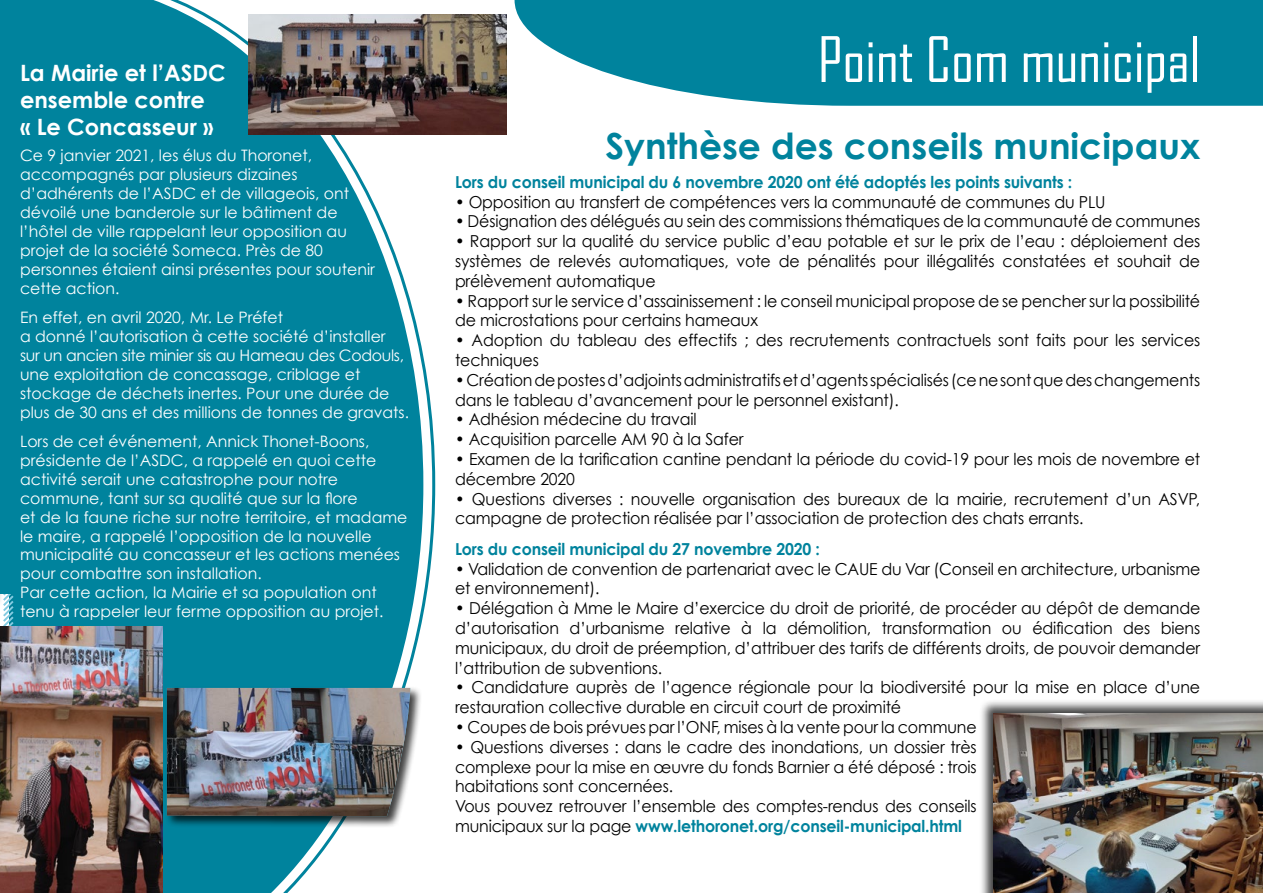
<style>
.page{position:relative;width:1263px;height:893px;background:#fff}
.page>*{position:absolute;margin:0;border:0;box-sizing:border-box;transform-origin:0 0}
.t1{font:60px "Agency FB";color:#fff}
.t2{font:700 36px "Century Gothic";color:#00839d}
.t3{font:700 22.5px/27px "Century Gothic";color:#fff}
.t4{font:16.5px/19.8px "Century Gothic";letter-spacing:-.01em;color:#000;scale:.96 1}
.t5{font:700 16.5px "Century Gothic";letter-spacing:-.01em;color:#00839d;scale:.96 1}
.t6{font:15.75px/18.9px "Century Gothic";color:#fff}
.s1{font-weight:700;color:#00839d}
</style>
<div class="page">
<svg style="left:514px;top:0;width:749px;height:106px;background:#198fa6"></svg>
<svg style="left:16px;top:0;width:407px;height:893px;background:#168da5"></svg>
<img style="left:249px;top:14px;width:257px;height:120px">
<div style="left:0;top:0;width:16px;height:627px;background:#00839d"></div>
<img style="left:0;top:474px;width:1px;height:133px">
<div style="left:979px;top:699px;width:284px;height:194px;background:#000;opacity:.75"></div>
<img style="left:994px;top:714px;width:269px;height:179px">
<div style="left:165px;top:686px;width:257px;height:142px;background:#000;opacity:.75"></div>
<img style="left:167px;top:688px;width:243px;height:128px">
<img style="left:0;top:627px;width:163px;height:266px">
<div style="left:0;top:456px;width:17px;height:137px;background:#00839d"></div>
<h3 class="t3" style="left:20px;top:59px;width:207px">La Mairie et l’ASDC ensemble contre<br>« Le Concasseur »</h3>
<p class="t6" style="left:20px;top:146px;width:356px">Ce 9 janvier 2021, les élus du Thoronet, accompagnés par plusieurs dizaines d’adhérents de l’ASDC et de villageois, ont dévoilé une banderole sur le bâtiment de l’hôtel de ville rappelant leur opposition au projet de la société Someca. Près de 80 personnes étaient ainsi présentes pour soutenir cette action.</p>
<p class="t6" style="left:20px;top:308px;width:390px">En effet, en avril 2020, Mr. Le Préfet<br>a donné l’autorisation à cette société d’installer sur un ancien site minier sis au Hameau des Codouls, une exploitation de concassage, criblage et stockage de déchets inertes. Pour une durée de plus de 30 ans et des millions de tonnes de gravats.</p>
<p class="t6" style="left:20px;top:432px;width:389px">Lors de cet événement, Annick Thonet-Boons, présidente de l’ASDC, a rappelé en quoi cette activité serait une catastrophe pour notre commune, tant sur sa qualité que sur la flore<br>et de la faune riche sur notre territoire, et madame le maire, a rappelé l’opposition de la nouvelle municipalité au concasseur et les actions menées pour combattre son installation.<br>Par cette action, la Mairie et sa population ont tenu à rappeler leur ferme opposition au projet.</p>
<h1 class="t1" style="left:818px;top:23px;width:384px">Point Com municipal</h1>
<h2 class="t2" style="left:605px;top:118px;width:596px">Synthèse des conseils municipaux</h2>
<p class="t5" style="left:455px;top:169px;width:645px">Lors du conseil municipal du 6 novembre 2020 ont été adoptés les points suivants :</p>
<p class="t4" style="left:455px;top:191px;width:679px">• Opposition au transfert de compétences vers la communauté de communes du PLU</p>
<p class="t4" style="left:455px;top:211px;width:778px">• Désignation des délégués au sein des commissions thématiques de la communauté de communes</p>
<p class="t4" style="left:455px;top:231px;width:778px;text-align:justify">• Rapport sur la qualité du service public d’eau potable et sur le prix de l’eau : déploiement des systèmes de relevés automatiques, vote de pénalités pour illégalités constatées et souhait de prélèvement automatique</p>
<p class="t4" style="left:455px;top:290px;width:778px">• Rapport sur le service d’assainissement : le conseil municipal propose de se pencher sur la possibilité de microstations pour certains hameaux</p>
<p class="t4" style="left:455px;top:330px;width:778px">• Adoption du tableau des effectifs ; des recrutements contractuels sont faits pour les services techniques</p>
<p class="t4" style="left:455px;top:370px;width:778px">• Création de postes d’adjoints administratifs et d’agents spécialisés (ce ne sont que des changements dans le tableau d’avancement pour le personnel existant).</p>
<p class="t4" style="left:455px;top:409px;width:253px">• Adhésion médecine du travail</p>
<p class="t4" style="left:455px;top:429px;width:302px">• Acquisition parcelle AM 90 à la Safer</p>
<p class="t4" style="left:455px;top:449px;width:778px">• Examen de la tarification cantine pendant la période du covid-19 pour les mois de novembre et décembre 2020</p>
<p class="t4" style="left:455px;top:488px;width:778px">• Questions diverses : nouvelle organisation des bureaux de la mairie, recrutement d’un ASVP, campagne de protection réalisée par l’association de protection des chats errants.</p>
<p class="t5" style="left:455px;top:536px;width:382px">Lors du conseil municipal du 27 novembre 2020 :</p>
<p class="t4" style="left:455px;top:558px;width:778px">• Validation de convention de partenariat avec le CAUE du Var (Conseil en architecture, urbanisme et environnement).</p>
<p class="t4" style="left:455px;top:598px;width:778px;text-align:justify">• Délégation à Mme le Maire d’exercice du droit de priorité, de procéder au dépôt de demande d’autorisation d’urbanisme relative à la démolition, transformation ou édification des biens municipaux, du droit de préemption, d’attribuer des tarifs de différents droits, de pouvoir demander l’attribution de subventions.</p>
<p class="t4" style="left:455px;top:677px;width:778px">• Candidature auprès de l’agence régionale pour la biodiversité pour la mise en place d’une restauration collective durable en circuit court de proximité</p>
<p class="t4" style="left:455px;top:717px;width:545px">• Coupes de bois prévues par l’ONF, mises à la vente pour la commune</p>
<p class="t4" style="left:455px;top:737px;width:545px">• Questions diverses : dans le cadre des inondations, un dossier très complexe pour la mise en œuvre du fonds Barnier a été déposé : trois habitations sont concernées.<br>Vous pouvez retrouver l’ensemble des comptes-rendus des conseils municipaux sur la page <span class="s1">www.lethoronet.org/conseil-municipal.html</span></p>
</div>
